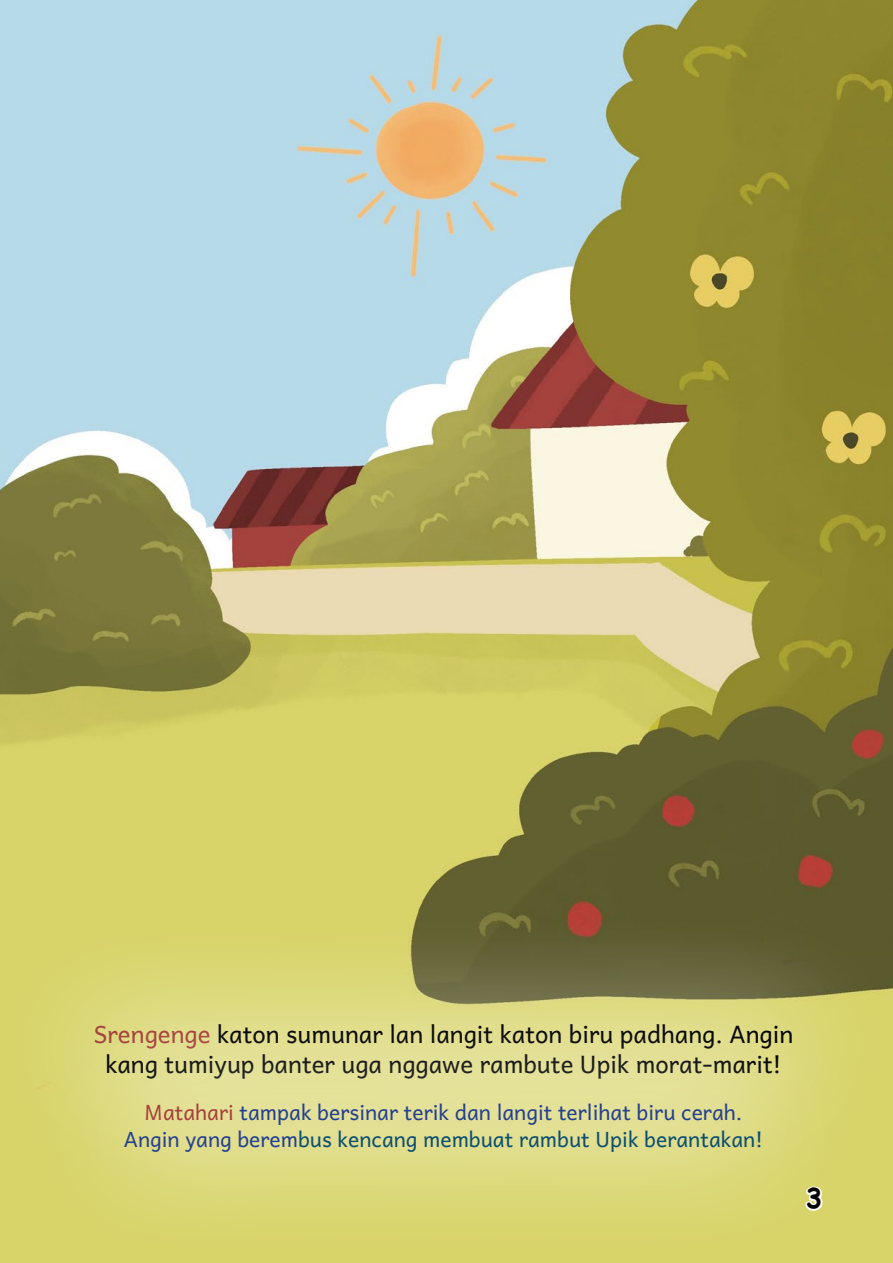
<style>
.page{position:relative;width:893px;height:1263px;background:#fff}
.page>*{position:absolute;margin:0;border:0;box-sizing:border-box;transform-origin:0 0}
.t1{font:700 27px "Comic Sans MS";color:#000}
.t2{font:24px/30px "Andika New Basic";color:#000;text-align:center}
.t3{font:21px/27px "Andika New Basic";color:#25408f;text-align:center}
.s1{color:#a5413c}
.s2{color:#0b4f71}
</style>
<div class="page">
<img style="left:0;top:0;width:893px;height:1263px">
<div style="left:0;top:907px;width:893px;height:288px;background:#fff;opacity:.45"></div>
<div style="left:13px;top:986px;width:861px;height:277px;background:#fff;opacity:.45"></div>
<p class="t2" style="left:94px;top:1016px;width:701px"><span class="s1">Srengenge</span> katon sumunar lan langit katon biru padhang. Angin kang tumiyup banter uga nggawe rambute Upik morat-marit!</p>
<p class="t3" style="left:124px;top:1096px;width:641px"><span class="s1">Matahari</span> tampak bersinar terik dan langit terlihat biru cerah.<br>Angin yang berem<span class="s2">bus kencang membuat rambut Upik berantakan!</span></p>
<p class="t1" style="left:806px;top:1178px;width:18px">3</p>
</div>
